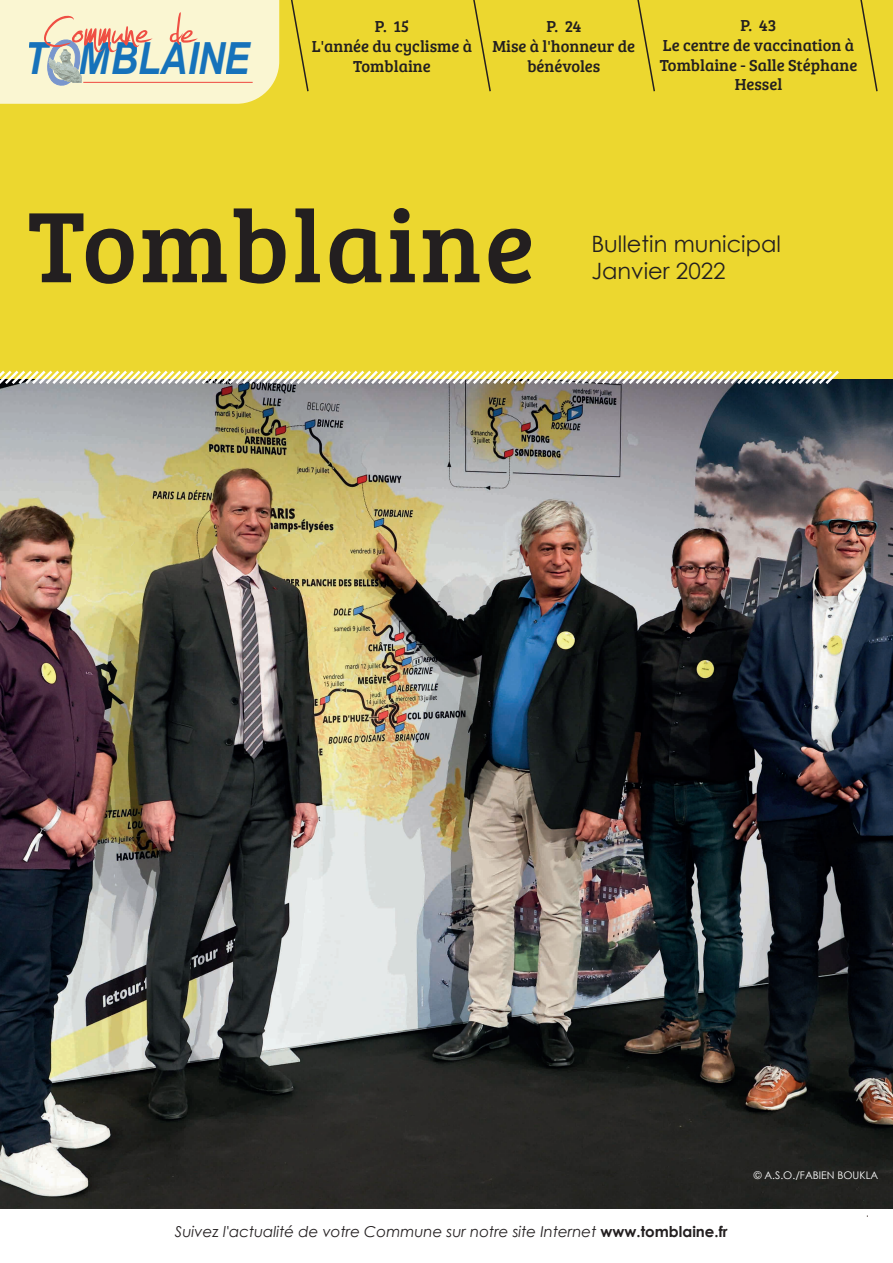
<style>
.page{position:relative;width:893px;height:1263px;background:#fff}
.page>*{position:absolute;margin:0;border:0;box-sizing:border-box;transform-origin:0 0}
.t1{font:103.5px "Bree Serif";letter-spacing:.025em;color:#231f20}
.t2{font:italic 700 44.25px "Arial";color:#1672ba;scale:.85 1}
.t3{font:22.5px/27px "Century Gothic";color:#231f20}
.t4{font:16.5px/19.8px "Bree Serif";color:#231f20;text-align:center}
.t5{font:italic 15px "Century Gothic";color:#231f20}
.t6{font:10.5px "Century Gothic";color:#fff}
.s1{font-weight:700;font-style:normal}
</style>
<div class="page">
<img style="left:0;top:378px;width:893px;height:831px">
<div style="left:0;top:0;width:893px;height:378px;background:#ecd72f"></div>
<svg style="left:0;top:370px;width:842px;height:17px"></svg>
<svg style="left:291px;top:0;width:18px;height:92px"></svg>
<svg style="left:473px;top:0;width:18px;height:92px"></svg>
<svg style="left:637px;top:0;width:18px;height:92px"></svg>
<svg style="left:860px;top:0;width:18px;height:92px"></svg>
<svg style="left:0;top:0;width:279px;height:104px"></svg>
<h2 class="t2" style="left:25px;top:29px;width:28px">T</h2>
<h2 class="t2" style="left:79px;top:29px;width:202px">MBLAINE</h2>
<p class="t4" style="left:312px;top:16px;width:162px">P. 15<br>L'année du cyclisme à<br>Tomblaine</p>
<p class="t4" style="left:492px;top:16px;width:144px">P. 24<br>Mise à l'honneur de bénévoles</p>
<p class="t4" style="left:660px;top:15px;width:199px">P. 43<br>Le centre de vaccination à<br>Tomblaine - Salle Stéphane<br>Hessel</p>
<h1 class="t1" style="left:28px;top:171px;width:508px">Tomblaine</h1>
<h3 class="t3" style="left:591px;top:230px;width:191px">Bulletin municipal<br>Janvier 2022</h3>
<p class="t6" style="left:754px;top:1168px;width:126px">© A.S.O./FABIEN BOUKLA</p>
<p class="t5" style="left:175px;top:1221px;width:554px">Suivez l'actualité de votre Commune sur notre site Internet <span class="s1">www.tomblaine.fr</span></p>
</div>
